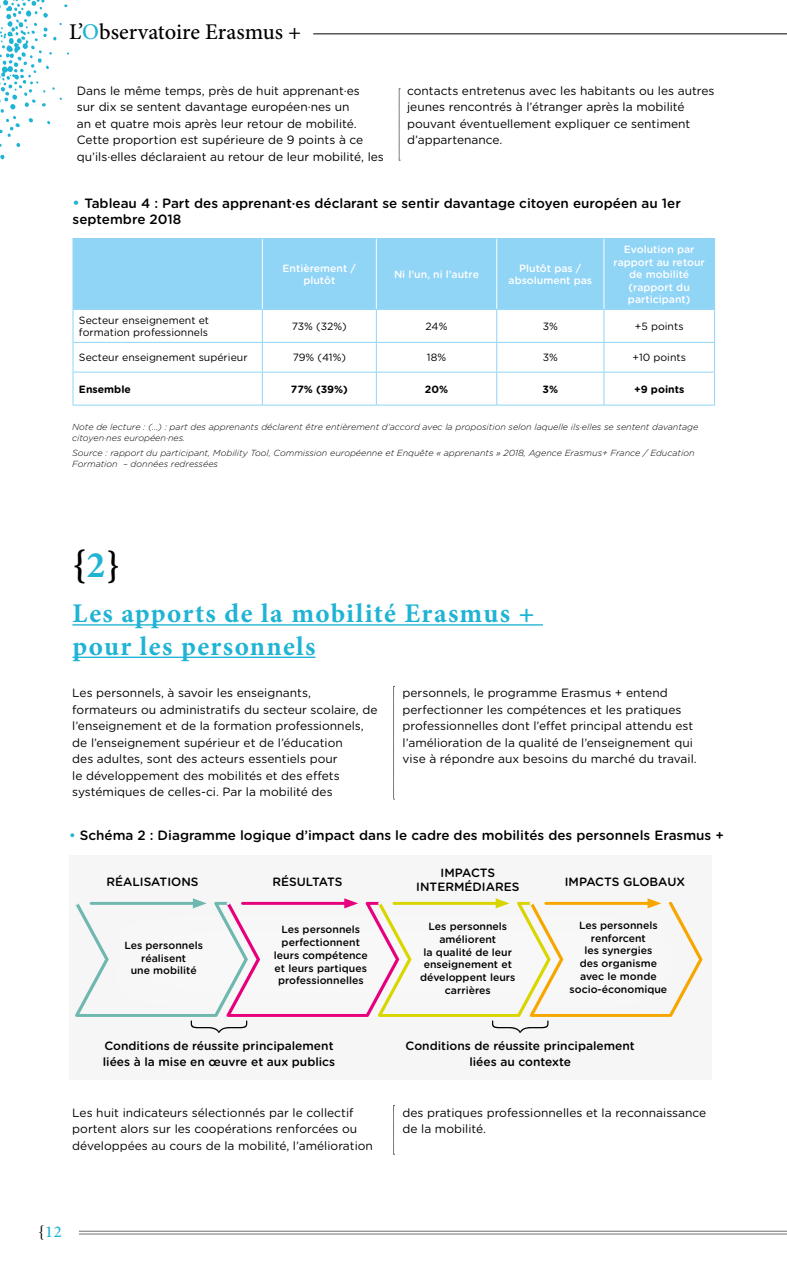
<style>
.page{position:relative;width:787px;height:1263px;background:#fff}
.page>*{position:absolute;margin:0;border:0;box-sizing:border-box;transform-origin:0 0}
.t1{font:700 39px "Minion Pro";color:#000}
.t2{font:700 27px/32.4px "Minion Pro";letter-spacing:.05em;color:#1fb3d4}
.t3{font:500 22.5px "Minion Pro";color:#000}
.t4{font:500 16.5px "Minion Pro";color:#1fb3d4}
.t5{font:500 13.5px/16.5px "Gotham Rounded";color:#000}
.t6{font:12px/16.5px "Gotham Rounded";color:#000}
.t7{font:500 12px/16.5px "Gotham Rounded";color:#000;text-align:center}
.t8{font:500 10.5px/12.8px "Gotham Rounded";color:#000;text-align:center}
.t9{font:500 10.5px/12.6px "Gotham Rounded";color:#fff;text-align:center}
.t10{font:10.5px/12.6px "Gotham Rounded";color:#000}
.t11{font:700 10.5px "Gotham Rounded";color:#000}
.t12{font:italic 300 8.85px/10.8px "Gotham Rounded";color:#000}
.s1{color:#1fb3d4}
.s2{font-size:15px;color:#1fb3d4}
.s3{font-size:37.5px;color:#1fb3d4}
.s4{font-size:37.5px}
.s5{color:#000}
</style>
<div class="page">
<hr style="left:313px;top:33px;width:474px;height:1px;background:#000">
<svg style="left:0;top:155px;width:5px;height:5px"></svg>
<svg style="left:16px;top:143px;width:4px;height:4px"></svg>
<svg style="left:0;top:0;width:69px;height:137px"></svg>
<hr style="left:79px;top:1231px;width:708px;height:1px;background:#706f6f">
<hr style="left:79px;top:1234px;width:708px;height:1px;background:#706f6f">
<svg style="left:399px;top:89px;width:1px;height:72px"></svg>
<div style="left:74px;top:239px;width:640px;height:70px;background:#90d4f6"></div>
<hr style="left:262px;top:239px;width:1px;height:70px;background:#fff">
<hr style="left:376px;top:239px;width:1px;height:70px;background:#fff">
<hr style="left:496px;top:239px;width:1px;height:70px;background:#fff">
<hr style="left:603px;top:239px;width:1px;height:70px;background:#fff">
<hr style="left:73px;top:310px;width:1px;height:32px;background:#90d4f6">
<hr style="left:262px;top:310px;width:1px;height:32px;background:#90d4f6">
<hr style="left:376px;top:310px;width:1px;height:32px;background:#90d4f6">
<hr style="left:496px;top:310px;width:1px;height:32px;background:#90d4f6">
<hr style="left:603px;top:310px;width:1px;height:32px;background:#90d4f6">
<hr style="left:714px;top:310px;width:1px;height:32px;background:#90d4f6">
<hr style="left:73px;top:342px;width:189px;height:1px;background:#90d4f6">
<svg style="left:73px;top:343px;width:1px;height:29px"></svg>
<hr style="left:262px;top:342px;width:114px;height:1px;background:#90d4f6">
<svg style="left:262px;top:343px;width:1px;height:29px"></svg>
<hr style="left:376px;top:342px;width:121px;height:1px;background:#90d4f6">
<svg style="left:376px;top:343px;width:1px;height:29px"></svg>
<hr style="left:497px;top:342px;width:107px;height:1px;background:#90d4f6">
<svg style="left:496px;top:343px;width:1px;height:29px"></svg>
<hr style="left:604px;top:342px;width:111px;height:1px;background:#90d4f6">
<svg style="left:603px;top:343px;width:1px;height:29px"></svg>
<svg style="left:714px;top:343px;width:1px;height:29px"></svg>
<hr style="left:73px;top:372px;width:189px;height:1px;background:#90d4f6">
<hr style="left:73px;top:372px;width:1px;height:33px;background:#90d4f6">
<hr style="left:262px;top:372px;width:114px;height:1px;background:#90d4f6">
<hr style="left:262px;top:372px;width:1px;height:33px;background:#90d4f6">
<hr style="left:376px;top:372px;width:121px;height:1px;background:#90d4f6">
<hr style="left:376px;top:372px;width:1px;height:33px;background:#90d4f6">
<hr style="left:497px;top:372px;width:107px;height:1px;background:#90d4f6">
<hr style="left:496px;top:372px;width:1px;height:33px;background:#90d4f6">
<hr style="left:604px;top:372px;width:111px;height:1px;background:#90d4f6">
<hr style="left:603px;top:372px;width:1px;height:33px;background:#90d4f6">
<hr style="left:714px;top:372px;width:1px;height:33px;background:#90d4f6">
<hr style="left:73px;top:405px;width:189px;height:1px;background:#90d4f6">
<hr style="left:262px;top:405px;width:114px;height:1px;background:#90d4f6">
<hr style="left:376px;top:405px;width:121px;height:1px;background:#90d4f6">
<hr style="left:497px;top:405px;width:107px;height:1px;background:#90d4f6">
<hr style="left:604px;top:405px;width:111px;height:1px;background:#90d4f6">
<hr style="left:73px;top:238px;width:189px;height:1px;background:#90d4f6">
<hr style="left:73px;top:239px;width:1px;height:70px;background:#90d4f6">
<hr style="left:262px;top:238px;width:114px;height:1px;background:#90d4f6">
<hr style="left:376px;top:238px;width:121px;height:1px;background:#90d4f6">
<hr style="left:497px;top:238px;width:107px;height:1px;background:#90d4f6">
<hr style="left:604px;top:238px;width:111px;height:1px;background:#90d4f6">
<hr style="left:714px;top:239px;width:1px;height:70px;background:#90d4f6">
<hr style="left:73px;top:309px;width:189px;height:1px;background:#90d4f6">
<hr style="left:262px;top:309px;width:114px;height:1px;background:#90d4f6">
<hr style="left:376px;top:309px;width:121px;height:1px;background:#90d4f6">
<hr style="left:497px;top:309px;width:107px;height:1px;background:#90d4f6">
<hr style="left:604px;top:309px;width:111px;height:1px;background:#90d4f6">
<svg style="left:393px;top:686px;width:1px;height:114px"></svg>
<svg style="left:393px;top:1105px;width:1px;height:50px"></svg>
<hr style="left:72px;top:624px;width:471px;height:1px;background:#1fb3d4">
<hr style="left:72px;top:657px;width:243px;height:1px;background:#1fb3d4">
<div style="left:69px;top:855px;width:642px;height:225px;background:#f6f6f6"></div>
<svg style="left:75px;top:898px;width:627px;height:135px"></svg>
<h3 class="t3" style="left:69px;top:17px;width:234px">L’<span class="s1">O</span>bservatoire Erasmus +</h3>
<p class="t6" style="left:77px;top:82px;width:308px">Dans le même temps, près de huit apprenant·es<br>sur dix se sentent davantage européen·nes un<br>an et quatre mois après leur retour de mobilité.<br>Cette proportion est supérieure de 9 points à ce qu’ils·elles déclaraient au retour de leur mobilité, les</p>
<p class="t6" style="left:407px;top:82px;width:309px">contacts entretenus avec les habitants ou les autres jeunes rencontrés à l’étranger après la mobilité pouvant éventuellement expliquer ce sentiment d’appartenance.</p>
<p class="t5" style="left:73px;top:194px;width:610px"><span class="s2">•</span> Tableau 4 : Part des apprenant·es déclarant se sentir davantage citoyen européen au 1er septembre 2018</p>
<p class="t9" style="left:282px;top:261px;width:75px">Entièrement / plutôt</p>
<p class="t9" style="left:394px;top:268px;width:87px">Ni l’un, ni l’autre</p>
<p class="t9" style="left:508px;top:261px;width:85px">Plutôt pas / absolument pas</p>
<p class="t9" style="left:613px;top:242px;width:93px">Evolution par rapport au retour de mobilité (rapport du participant)</p>
<p class="t10" style="left:79px;top:313px;width:132px">Secteur enseignement et formation professionnels</p>
<p class="t10" style="left:292px;top:320px;width:56px">73% (32%)</p>
<p class="t10" style="left:425px;top:320px;width:23px">24%</p>
<p class="t10" style="left:542px;top:320px;width:17px">3%</p>
<p class="t10" style="left:635px;top:320px;width:50px">+5 points</p>
<p class="t10" style="left:79px;top:351px;width:170px">Secteur enseignement supérieur</p>
<p class="t10" style="left:293px;top:351px;width:55px">79% (41%)</p>
<p class="t10" style="left:427px;top:351px;width:21px">18%</p>
<p class="t10" style="left:542px;top:351px;width:17px">3%</p>
<p class="t10" style="left:632px;top:351px;width:55px">+10 points</p>
<p class="t11" style="left:79px;top:381px;width:53px">Ensemble</p>
<p class="t11" style="left:291px;top:381px;width:58px">77% (39%)</p>
<p class="t11" style="left:425px;top:381px;width:25px">20%</p>
<p class="t11" style="left:542px;top:381px;width:17px">3%</p>
<p class="t11" style="left:634px;top:381px;width:52px">+9 points</p>
<p class="t12" style="left:72px;top:421px;width:627px">Note de lecture : (…) : part des apprenants déclarent être entièrement d’accord avec la proposition selon laquelle ils·elles se sentent davantage citoyen·nes européen·nes.</p>
<p class="t12" style="left:72px;top:447px;width:624px">Source : rapport du participant, Mobility Tool, Commission européenne et Enquête « apprenants » 2018, Agence Erasmus+ France / Education<br>Formation – données redressées</p>
<h1 class="t1" style="left:72px;top:537px;width:49px">{<span class="s3">2</span><span class="s4">}</span></h1>
<h2 class="t2" style="left:72px;top:597px;width:463px">Les apports de la mobilité Erasmus + pour les personnels</h2>
<p class="t6" style="left:72px;top:684px;width:307px">Les personnels, à savoir les enseignants, formateurs ou administratifs du secteur scolaire, de l’enseignement et de la formation professionnels, de l’enseignement supérieur et de l’éducation<br>des adultes, sont des acteurs essentiels pour<br>le développement des mobilités et des effets systémiques de celles-ci. Par la mobilité des</p>
<p class="t6" style="left:402px;top:684px;width:296px">personnels, le programme Erasmus + entend perfectionner les compétences et les pratiques professionnelles dont l’effet principal attendu est l’amélioration de la qualité de l’enseignement qui vise à répondre aux besoins du marché du travail.</p>
<p class="t5" style="left:69px;top:827px;width:656px"><span class="s1">•</span> Schéma 2 : Diagramme logique d’impact dans le cadre des mobilités des personnels Erasmus +</p>
<p class="t7" style="left:106px;top:873px;width:94px">RÉALISATIONS</p>
<p class="t7" style="left:272px;top:873px;width:72px">RÉSULTATS</p>
<p class="t7" style="left:416px;top:865px;width:105px;line-height:13.5px">IMPACTS<br>INTERMÉDIARES</p>
<p class="t7" style="left:565px;top:873px;width:122px">IMPACTS GLOBAUX</p>
<p class="t8" style="left:124px;top:938px;width:80px">Les personnels réalisent<br>une mobilité</p>
<p class="t8" style="left:274px;top:923px;width:95px">Les personnels perfectionnent leurs compétence et leurs partiques professionnelles</p>
<p class="t8" style="left:420px;top:920px;width:97px">Les personnels améliorent<br>la qualité de leur enseignement et développent leurs carrières</p>
<p class="t8" style="left:569px;top:918px;width:99px">Les personnels renforcent<br>les synergies<br>des organisme avec le monde socio-économique</p>
<p class="t7" style="left:103px;top:1037px;width:234px;text-align:left">Conditions de réussite principalement liées à la mise en œuvre et aux publics</p>
<p class="t7" style="left:405px;top:1037px;width:231px">Conditions de réussite principalement liées au contexte</p>
<p class="t6" style="left:72px;top:1103px;width:302px">Les huit indicateurs sélectionnés par le collectif portent alors sur les coopérations renforcées ou développées au cours de la mobilité, l’amélioration</p>
<p class="t6" style="left:402px;top:1103px;width:305px">des pratiques professionnelles et la reconnaissance de la mobilité.</p>
<h3 class="t4" style="left:38px;top:1220px;width:25px"><span class="s5">{</span>12</h3>
</div>
